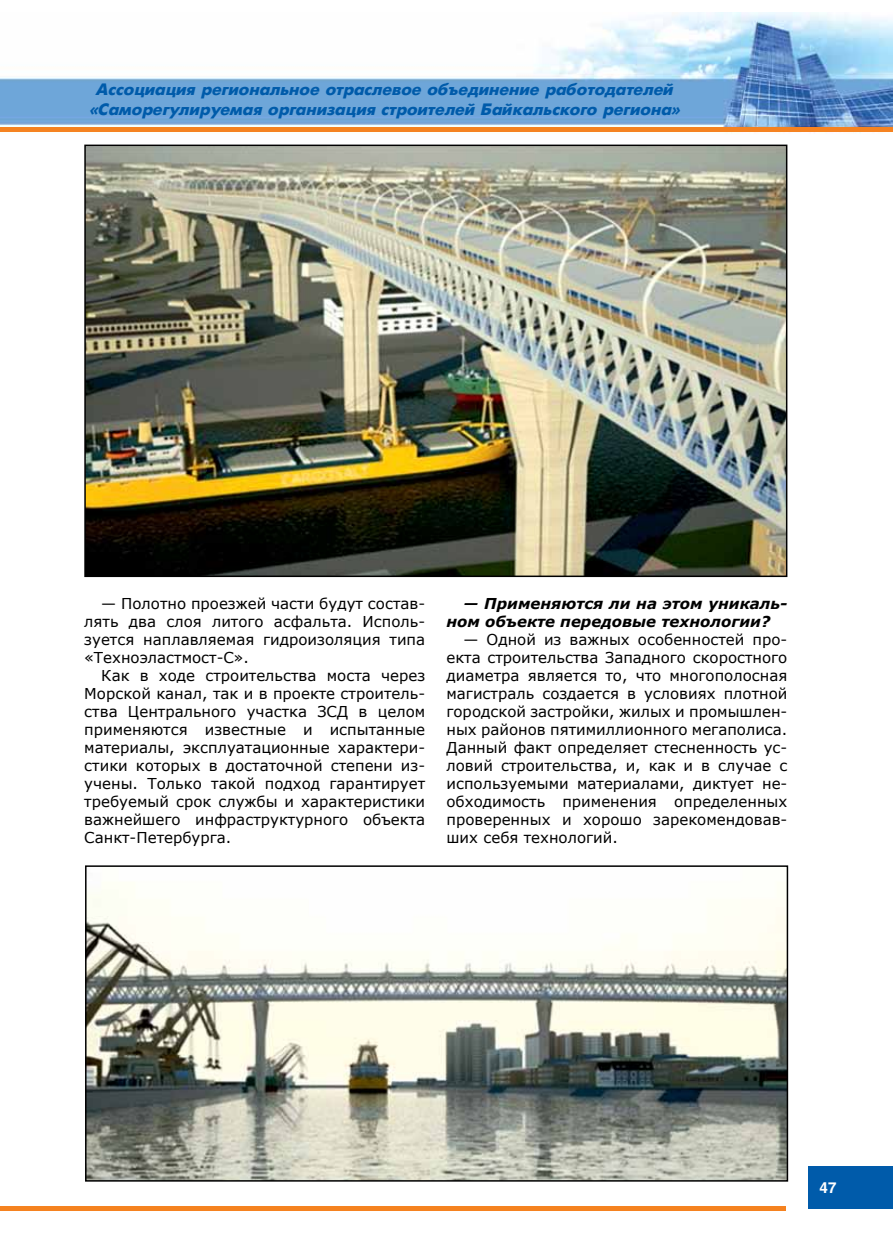
<style>
.page{position:relative;width:893px;height:1246px;background:#fff}
.page>*{position:absolute;margin:0;border:0;box-sizing:border-box;transform-origin:0 0}
.t1{font:italic 700 16.5px/19.8px "Futuris";color:#005baa;text-align:center}
.t2{font:15px/18px "Verdana";color:#000;text-align:justify}
.t3{font:italic 700 15px/18px "Verdana";color:#000}
.t4{font:700 15px "Helios";color:#fff}
</style>
<div class="page">
<img style="left:0;top:12px;width:893px;height:122px">
<div style="left:0;top:127px;width:893px;height:5px;background:#f58220"></div>
<hr style="left:0;top:1206px;width:786px;height:4px;background:#f58220">
<div style="left:808px;top:1167px;width:85px;height:42px;background:#005baa"></div>
<img style="left:87px;top:148px;width:697px;height:426px">
<div style="left:84px;top:145px;width:703px;height:432px;border:2px solid #000"></div>
<img style="left:88px;top:889px;width:697px;height:289px">
<div style="left:85px;top:865px;width:703px;height:316px;border:2px solid #000"></div>
<p class="t1" style="left:90px;top:80px;width:593px">Ассоциация региональное отраслевое объединение работодателей «Саморегулируемая организация строителей Байкальского региона»</p>
<p class="t2" style="left:84px;top:594px;width:342px;text-indent:17px">— Полотно проезжей части будут состав&shy;лять два слоя литого асфальта. Исполь&shy;зуется наплавляемая гидроизоляция типа «Техноэластмост-С».</p>
<p class="t2" style="left:84px;top:666px;width:342px;text-indent:17px">Как в ходе строительства моста через Морской канал, так и в проекте строитель&shy;ства Центрального участка ЗСД в целом применяются известные и испытанные материалы, эксплуатационные характери&shy;стики которых в достаточной степени из&shy;учены. Только такой подход гарантирует требуемый срок службы и характеристики важнейшего инфраструктурного объекта Санкт-Петербурга.</p>
<p class="t3" style="left:446px;top:594px;width:342px;text-indent:17px">— Применяются ли на этом уникаль&shy;ном объекте передовые технологии?</p>
<p class="t2" style="left:446px;top:630px;width:342px;text-indent:17px">— Одной из важных особенностей про&shy;екта строительства Западного скоростного диаметра является то, что многополосная магистраль создается в условиях плотной городской застройки, жилых и промышлен&shy;ных районов пятимиллионного мегаполиса.<br>Данный факт определяет стесненность ус&shy;ловий строительства, и, как и в случае с используемыми материалами, диктует не&shy;обходимость применения определенных проверенных и хорошо зарекомендовав&shy;ших себя технологий.</p>
<p class="t4" style="left:820px;top:1179px;width:18px">47</p>
</div>
